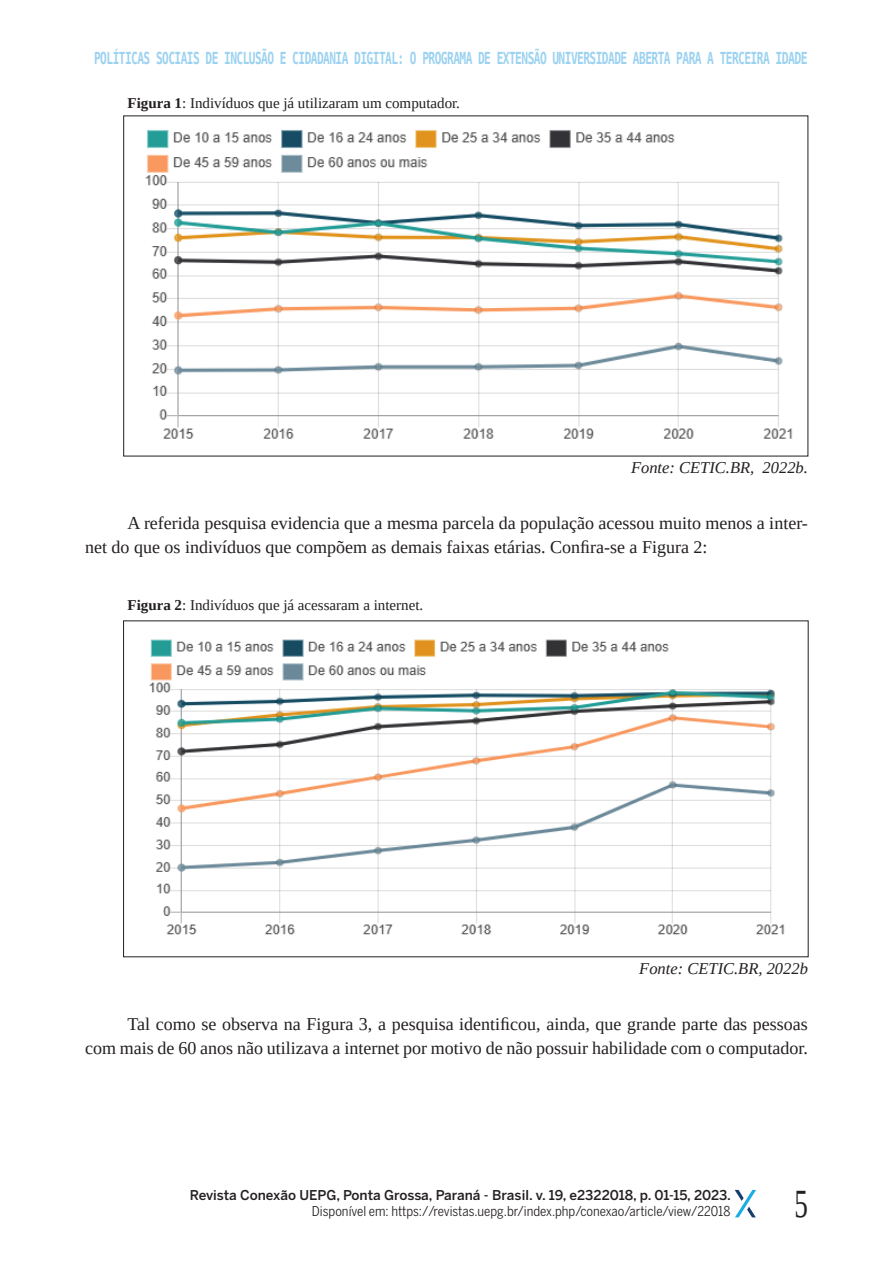
<style>
.page{position:relative;width:893px;height:1263px;background:#fff}
.page>*{position:absolute;margin:0;border:0;box-sizing:border-box;transform-origin:0 0}
.t1{font:39.9px "Liberation Serif";color:#231f20;scale:.68 1}
.TEXTO_ARTIGO{font:18px/24px "Liberation Serif";color:#231f20}
.t2{font:700 16.5px "DejaVu Sans Mono";letter-spacing:-.05em;color:#9bd2f1;scale:.68 1}
.FONTE{font:italic 16.5px "Liberation Serif";color:#231f20}
.TEXTO_ARTIGO-2{font:15px "Liberation Serif";color:#231f20}
.t3{font:13.5px "Benton Sans Cond";color:#231f20}
.t4{font:500 13.5px "Benton Sans";color:#231f20}
.s1{font-weight:700}
</style>
<div class="page">
<svg style="left:735px;top:1190px;width:21px;height:27px"></svg>
<img style="left:145px;top:130px;width:648px;height:309px">
<img style="left:149px;top:639px;width:636px;height:296px">
<p class="t2" style="left:94px;top:46px;width:1051px">POLÍTICAS SOCIAIS DE INCLUSÃO E CIDADANIA DIGITAL: O PROGRAMA DE EXTENSÃO UNIVERSIDADE ABERTA PARA A TERCEIRA IDADE</p>
<p class="TEXTO_ARTIGO-2" style="left:128px;top:93px;width:334px"><span class="s1">Figura 1</span>: Indivíduos que já utilizaram um computador.</p>
<p class="FONTE" style="left:631px;top:456px;width:178px">Fonte: CETIC.BR, 2022b.</p>
<p class="TEXTO_ARTIGO" style="left:85px;top:511px;width:724px;text-indent:43px">A referida pesquisa evidencia que a mesma parcela da população acessou muito menos a inter&shy;net do que os indivíduos que compõem as demais faixas etárias. Confira-se a Figura 2:</p>
<p class="TEXTO_ARTIGO-2" style="left:128px;top:595px;width:297px"><span class="s1">Figura 2</span>: Indivíduos que já acessaram a internet.</p>
<p class="FONTE" style="left:639px;top:958px;width:170px">Fonte: CETIC.BR, 2022b</p>
<p class="TEXTO_ARTIGO" style="left:85px;top:1012px;width:724px;text-align:right">Tal como se observa na Figura 3, a pesquisa identificou, ainda, que grande parte das pessoas<br>com mais de 60 anos não utilizava a internet por motivo de não possuir habilidade com o computador.</p>
<p class="t4" style="left:190px;top:1187px;width:542px">Revista Conexão UEPG, Ponta Grossa, Paraná - Brasil. v. 19, e2322018, p. 01-15, 2023.</p>
<p class="t3" style="left:312px;top:1203px;width:420px">Disponível em: https://revistas.uepg.br/index.php/conexao/article/view/22018</p>
<h1 class="t1" style="left:794px;top:1178px;width:21px">5</h1>
</div>
